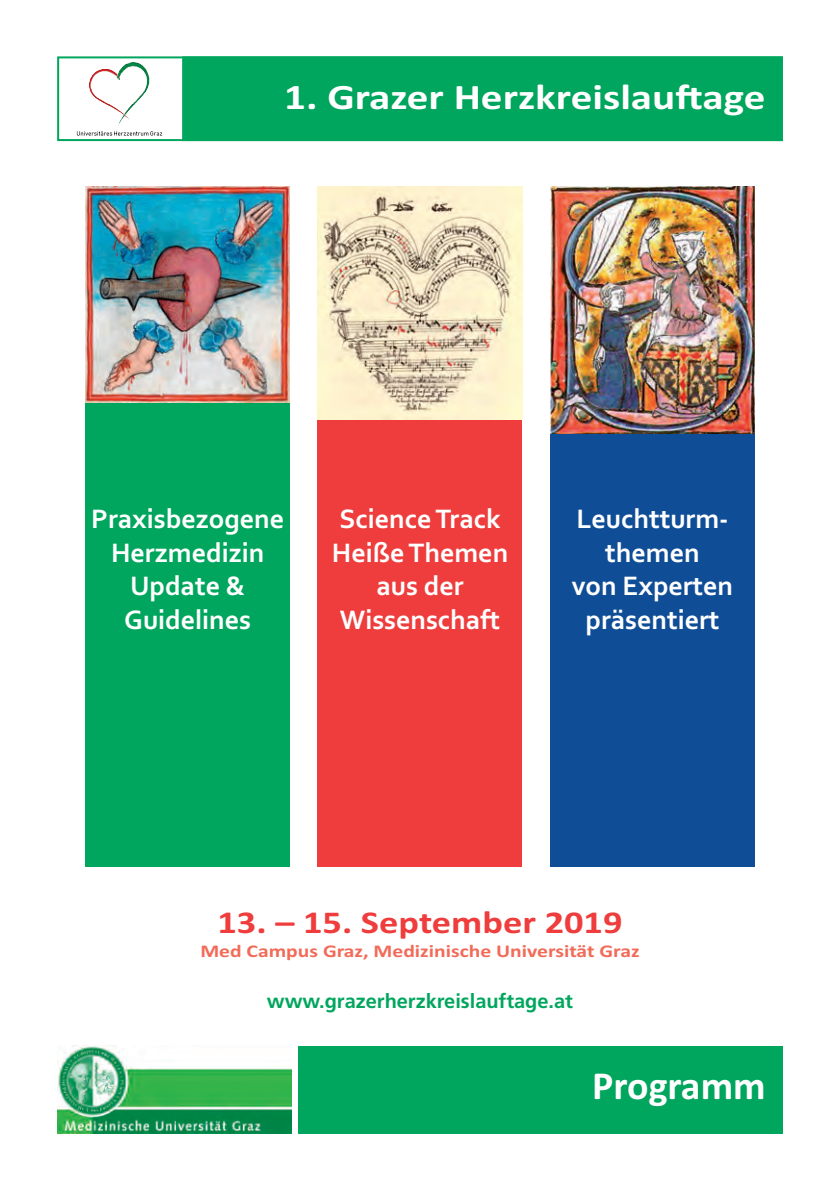
<style>
.page{position:relative;width:840px;height:1190px;background:#fff}
.page>*{position:absolute;margin:0;border:0;box-sizing:border-box;transform-origin:0 0}
.t1{font:700 40px "Calibri";color:#fff}
.t2{font:700 36px "Calibri";color:#fff;scale:1.2 1}
.t3{font:700 32px "Calibri";color:#ee3d3c;scale:1.2 1}
.t4{font:700 28px/33.6px "Corbel";color:#fff;text-align:center}
.t5{font:700 20px "Frutiger";color:#00a65d}
.t6{font:700 18px "Calibri";color:#f26b59;scale:1.2 1}
</style>
<div class="page">
<div style="left:86px;top:187px;width:204px;height:680px;background:#00a65d"></div>
<div style="left:550px;top:187px;width:204px;height:680px;background:#0f4d96"></div>
<div style="left:318px;top:187px;width:204px;height:680px;background:#ee3d3c"></div>
<img style="left:318px;top:187px;width:204px;height:232px">
<img style="left:86px;top:187px;width:204px;height:215px">
<img style="left:550px;top:187px;width:204px;height:247px">
<img style="left:57px;top:1046px;width:234px;height:88px">
<div style="left:298px;top:1046px;width:485px;height:88px;background:#00a65d"></div>
<img style="left:89px;top:69px;width:28px;height:17px">
<img style="left:89px;top:86px;width:20px;height:20px">
<img style="left:109px;top:104px;width:21px;height:16px">
<img style="left:118px;top:68px;width:26px;height:6px">
<svg style="left:117px;top:74px;width:4px;height:6px"></svg>
<svg style="left:77px;top:131px;width:85px;height:5px"></svg>
<div style="left:184px;top:58px;width:597px;height:81px;background:#00a65d"></div>
<div style="left:182px;top:56px;width:601px;height:85px;border:2px solid #00a65d"></div>
<p class="t2" style="left:284px;top:85px;width:403px">1. Grazer Herzkreislau-age</p>
<p class="t4" style="left:91px;top:505px;width:194px">Praxisbezogene<br>Herzmedizin<br>Update &amp;<br>Guidelines</p>
<p class="t4" style="left:572px;top:505px;width:163px">Leuchtturm - themen<br>von Experten präsentiert</p>
<p class="t4" style="left:332px;top:505px;width:178px">Science Track<br>Heiße Themen aus der<br>Wissenschaft</p>
<p class="t3" style="left:218px;top:911px;width:339px">13. – 15. September 2019</p>
<p class="t6" style="left:200px;top:945px;width:368px">Med Campus Graz, Medizinische Universität Graz</p>
<p class="t5" style="left:267px;top:993px;width:308px">www.grazerherzkreislauftage.at</p>
<h1 class="t1" style="left:592px;top:1072px;width:175px">Programm</h1>
</div>
